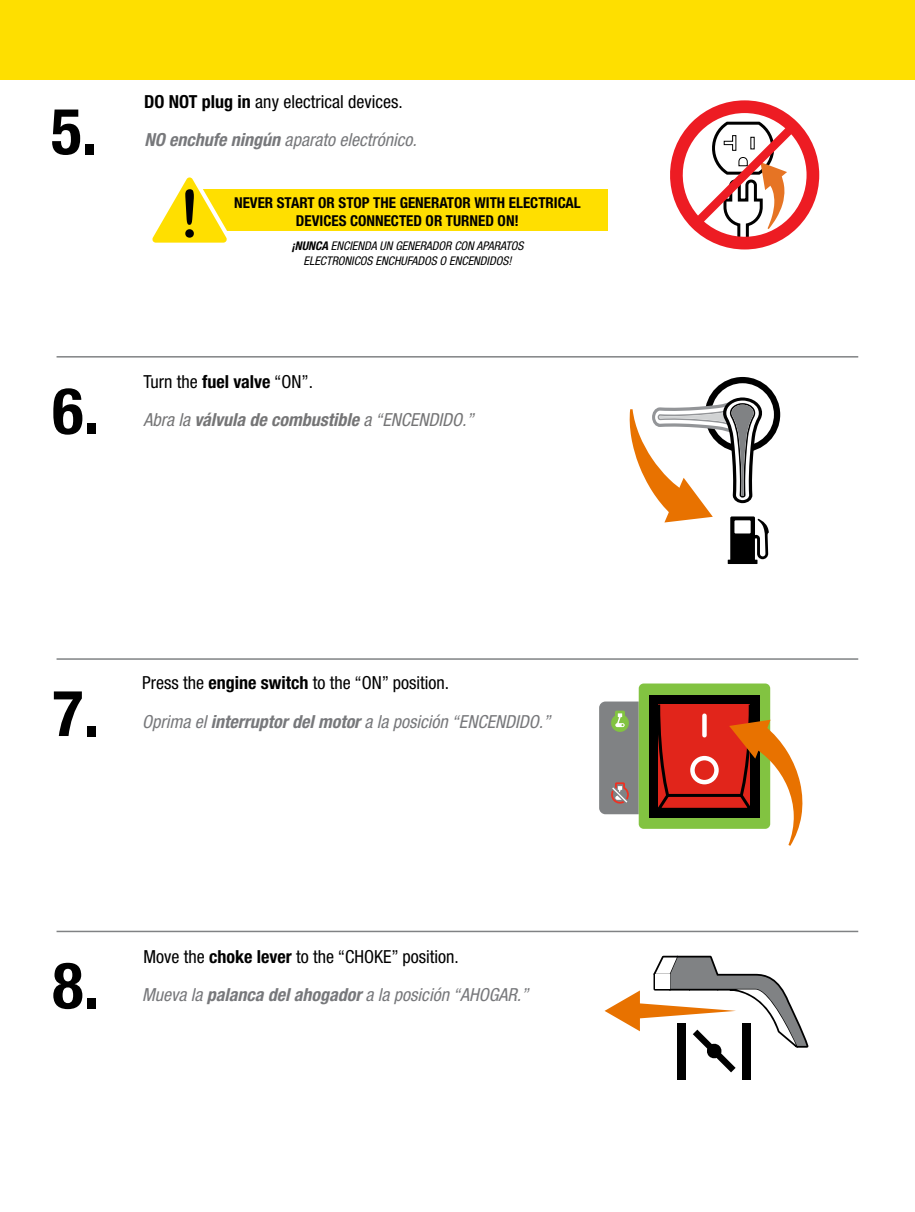
<style>
.page{position:relative;width:915px;height:1212px;background:#fff}
.page>*{position:absolute;margin:0;border:0;box-sizing:border-box;transform-origin:0 0}
.t1{font:700 condensed 64.2px "Helvetica Neue LT Std";color:#000}
.t2{font:italic condensed 18px/38.2px "Helvetica Neue LT Std";color:#77787b}
.t3{font:condensed 18px/38.2px "Helvetica Neue LT Std";color:#000}
.t4{font:italic 700 condensed 18px/38.5px "Helvetica Neue LT Std";color:#757576}
.t5{font:700 condensed 15px/18px "Helvetica Neue LT Std";color:#000;text-align:center}
.t6{font:italic condensed 12px/15px "Helvetica Neue LT Std";color:#000;text-align:center}
.s1{font-weight:700}
.s2{font-weight:400;font-style:normal;color:#000}
.s3{font-style:normal;color:#000}
.s4{font-weight:400}
.s5{font-weight:700;font-style:normal;color:#000}
.s6{font-style:italic;color:#77787b}
.s7{font-weight:700;font-style:italic;color:#77787b}
</style>
<div class="page">
<svg style="left:599px;top:701px;width:39px;height:113px;background:#878883"></svg>
<div style="left:638px;top:683px;width:132px;height:146px;background:#82c341;border-radius:5px"></div>
<hr style="left:57px;top:658px;width:801px;height:2px;background:#808284">
<hr style="left:57px;top:931px;width:801px;height:1px;background:#808284">
<div style="left:676px;top:1023px;width:9px;height:56px;background:#000"></div>
<div style="left:742px;top:1023px;width:8px;height:56px;background:#000"></div>
<svg style="left:604px;top:955px;width:205px;height:117px"></svg>
<div style="left:649px;top:695px;width:110px;height:122px;background:#000"></div>
<svg style="left:653px;top:701px;width:149px;height:145px"></svg>
<svg style="left:702px;top:716px;width:4px;height:19px"></svg>
<div style="left:690px;top:756px;width:28px;height:28px;border:4px solid #fff;border-radius:50%"></div>
<div style="left:0;top:0;width:914px;height:80px;background:#fedf00"></div>
<div style="left:192px;top:189px;width:415px;height:42px;background:#ffdf00"></div>
<svg style="left:670px;top:100px;width:149px;height:149px"></svg>
<svg style="left:152px;top:177px;width:75px;height:66px"></svg>
<hr style="left:57px;top:356px;width:801px;height:2px;background:#808284">
<svg style="left:629px;top:377px;width:151px;height:187px"></svg>
<h1 class="t1" style="left:51px;top:92px;width:48px">5.</h1>
<h1 class="t1" style="left:52px;top:372px;width:48px">6.</h1>
<p class="t3" style="left:144px;top:82px;width:260px"><span class="s1">DO NOT plug in</span> any electrical devices.</p>
<p class="t2" style="left:144px;top:121px;width:274px"><span class="s1">NO enchufe ningún</span> aparato electrónico.</p>
<p class="t5" style="left:234px;top:194px;width:348px">NEVER START OR STOP THE GENERATOR WITH ELECTRICAL<br>DEVICES CONNECTED OR TURNED ON!</p>
<p class="t6" style="left:291px;top:238px;width:234px"><span class="s1">¡NUNCA</span> ENCIENDA UN GENERADOR CON APARATOS<br>ELECTRONICOS ENCHUFADOS O ENCENDIDOS!</p>
<p class="t4" style="left:143px;top:362px;width:332px"><span class="s2">Turn the</span> <span class="s3">fuel valve</span> <span class="s2">“ON”.<br></span><span class="s4">Abra la</span> válvula de combustible <span class="s4">a “ENCENDIDO.”</span></p>
<h1 class="t1" style="left:52px;top:674px;width:48px">7.</h1>
<p class="t2" style="left:142px;top:664px;width:410px"><span class="s3">Press the</span> <span class="s5">engine switch</span> <span class="s3">to the “ON” position.<br></span>Oprima el <span class="s1">interruptor del motor</span> a la posición “ENCENDIDO.”</p>
<h1 class="t1" style="left:52px;top:946px;width:48px">8.</h1>
<p class="t3" style="left:142px;top:937px;width:388px">Move the <span class="s1">choke lever</span> to the “CHOKE” position.<br><span class="s6">Mueva la</span> <span class="s7">palanca del ahogador</span> <span class="s6">a la posición “AHOGAR.”</span></p>
</div>
